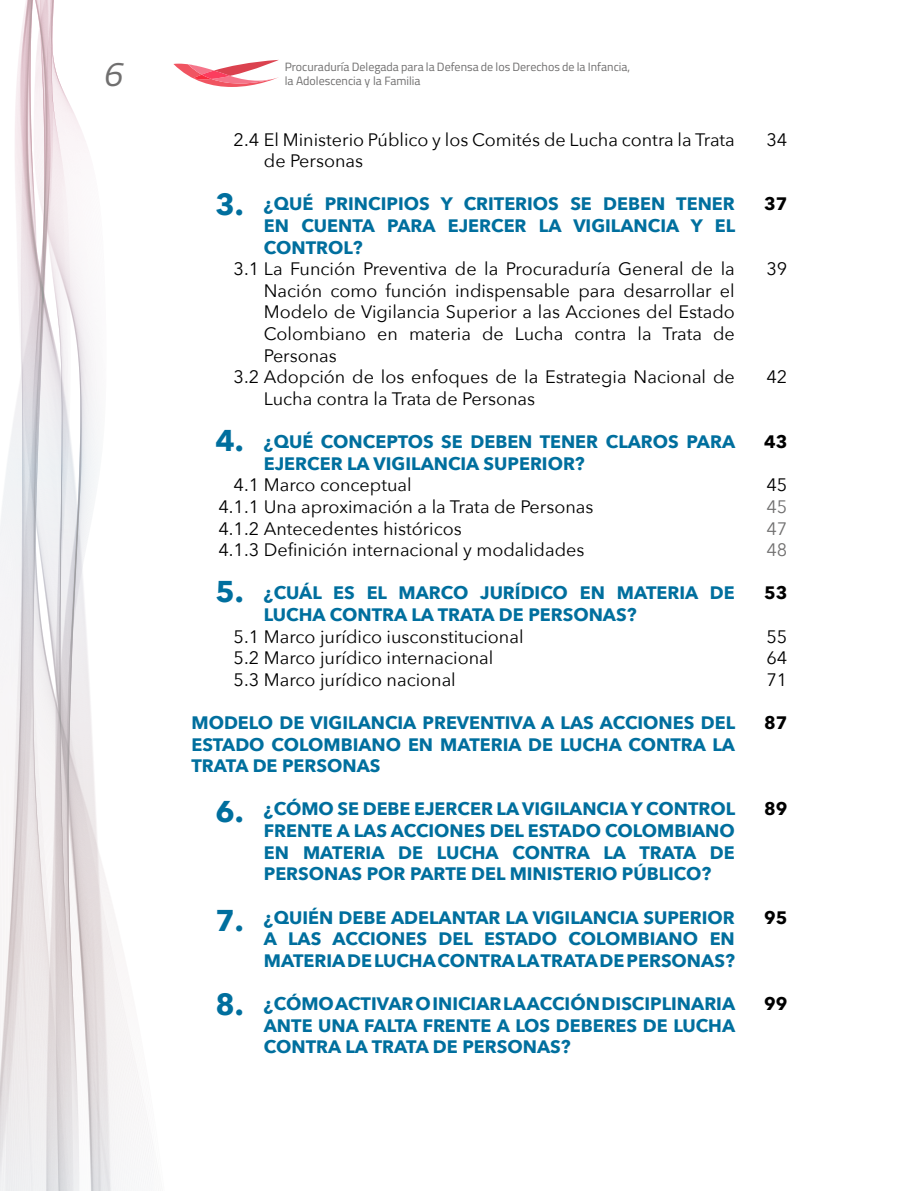
<style>
.page{position:relative;width:915px;height:1191px;background:#fff}
.page>*{position:absolute;margin:0;border:0;box-sizing:border-box;transform-origin:0 0}
.t1{font:italic 34.5px "Titillium Web";color:#706f6f}
.t2{font:700 30px "Avenir Next";color:#006f9e}
.t3{font:700 18px/21.6px "Avenir Next";color:#006f9e;text-align:justify}
.t4{font:18px/21.6px "Avenir Next";color:#000}
.t5{font:700 18px "Avenir Next";color:#000}
.t6{font:18px/21.6px "Avenir Next";color:#706f6f;text-align:justify}
.t7{font:12px/14.4px "Titillium Web";color:#706f6f}
</style>
<div class="page">
<svg style="left:0;top:0;width:146px;height:1191px"></svg>
<svg style="left:173px;top:60px;width:106px;height:27px"></svg>
<h1 class="t1" style="left:102px;top:48px;width:21px">6</h1>
<p class="t7" style="left:284px;top:59px;width:347px">Procuraduría Delegada para la Defensa de los Derechos de la Infancia, la Adolescencia y la Familia</p>
<p class="t4" style="left:264px;top:128px;width:472px;text-indent:-30px">2.4 El Ministerio Público y los Comités de Lucha contra la Trata de Personas</p>
<p class="t3" style="left:264px;top:193px;width:473px">¿QUÉ PRINCIPIOS Y CRITERIOS SE DEBEN TENER EN CUENTA PARA EJERCER LA VIGILANCIA Y EL CONTROL?</p>
<p class="t4" style="left:233px;top:257px;width:502px">3.1 La Función Preventiva de la Procuraduría General de la</p>
<p class="t4" style="left:264px;top:279px;width:472px">Nación como función indispensable para desarrollar el</p>
<p class="t4" style="left:264px;top:301px;width:472px">Modelo de Vigilancia Superior a las Acciones del Estado</p>
<p class="t4" style="left:264px;top:322px;width:472px">Colombiano en materia de Lucha contra la Trata de</p>
<p class="t4" style="left:264px;top:344px;width:74px">Personas</p>
<p class="t4" style="left:233px;top:365px;width:502px">3.2 Adopción de los enfoques de la Estrategia Nacional de</p>
<p class="t4" style="left:264px;top:387px;width:273px">Lucha contra la Trata de Personas</p>
<p class="t3" style="left:264px;top:431px;width:472px">¿QUÉ CONCEPTOS SE DEBEN TENER CLAROS PARA<br>EJERCER LA VIGILANCIA SUPERIOR?</p>
<p class="t4" style="left:218px;top:473px;width:376px;text-indent:15px">4.1 Marco conceptual<br>4.1.1 Una aproximación a la Trata de Personas 4.1.2 Antecedentes históricos<br>4.1.3 Definición internacional y modalidades</p>
<p class="t3" style="left:264px;top:582px;width:472px">¿CUÁL ES EL MARCO JURÍDICO EN MATERIA DE<br>LUCHA CONTRA LA TRATA DE PERSONAS?</p>
<p class="t4" style="left:233px;top:625px;width:291px">5.1 Marco jurídico iusconstitucional<br>5.2 Marco jurídico internacional<br>5.3 Marco jurídico nacional</p>
<p class="t3" style="left:191px;top:711px;width:545px">MODELO DE VIGILANCIA PREVENTIVA A LAS ACCIONES DEL ESTADO COLOMBIANO EN MATERIA DE LUCHA CONTRA LA TRATA DE PERSONAS</p>
<p class="t3" style="left:264px;top:798px;width:472px">¿CÓMO SE DEBE EJERCER LA VIGILANCIA Y CONTROL FRENTE A LAS ACCIONES DEL ESTADO COLOMBIANO EN MATERIA DE LUCHA CONTRA LA TRATA DE PERSONAS POR PARTE DEL MINISTERIO PÚBLICO?</p>
<p class="t3" style="left:264px;top:906px;width:472px">¿QUIÉN DEBE ADELANTAR LA VIGILANCIA SUPERIOR A LAS ACCIONES DEL ESTADO COLOMBIANO EN MATERIA DE LUCHA CONTRA LA TRATA DE PERSONAS?</p>
<p class="t3" style="left:264px;top:992px;width:472px">¿CÓMO ACTIVAR O INICIAR LA ACCIÓN DISCIPLINARIA ANTE UNA FALTA FRENTE A LOS DEBERES DE LUCHA CONTRA LA TRATA DE PERSONAS?</p>
<h2 class="t2" style="left:215px;top:178px;width:30px">3.</h2>
<h2 class="t2" style="left:215px;top:414px;width:30px">4.</h2>
<h2 class="t2" style="left:215px;top:566px;width:30px">5.</h2>
<h2 class="t2" style="left:215px;top:785px;width:30px">6.</h2>
<h2 class="t2" style="left:215px;top:894px;width:30px">7.</h2>
<h2 class="t2" style="left:215px;top:978px;width:30px">8.</h2>
<p class="t4" style="left:766px;top:128px;width:22px">34</p>
<p class="t5" style="left:763px;top:188px;width:25px">37</p>
<p class="t4" style="left:766px;top:257px;width:22px">39</p>
<p class="t4" style="left:766px;top:365px;width:22px">42</p>
<p class="t5" style="left:763px;top:426px;width:25px">43</p>
<p class="t4" style="left:766px;top:473px;width:22px">45</p>
<p class="t6" style="left:766px;top:495px;width:22px">45<br>47<br>48</p>
<p class="t5" style="left:763px;top:577px;width:25px">53</p>
<p class="t4" style="left:766px;top:625px;width:22px;text-align:justify">55<br>64<br>71</p>
<p class="t5" style="left:763px;top:707px;width:25px">87</p>
<p class="t5" style="left:763px;top:793px;width:25px">89</p>
<p class="t5" style="left:763px;top:901px;width:25px">95</p>
<p class="t5" style="left:763px;top:988px;width:25px">99</p>
</div>
